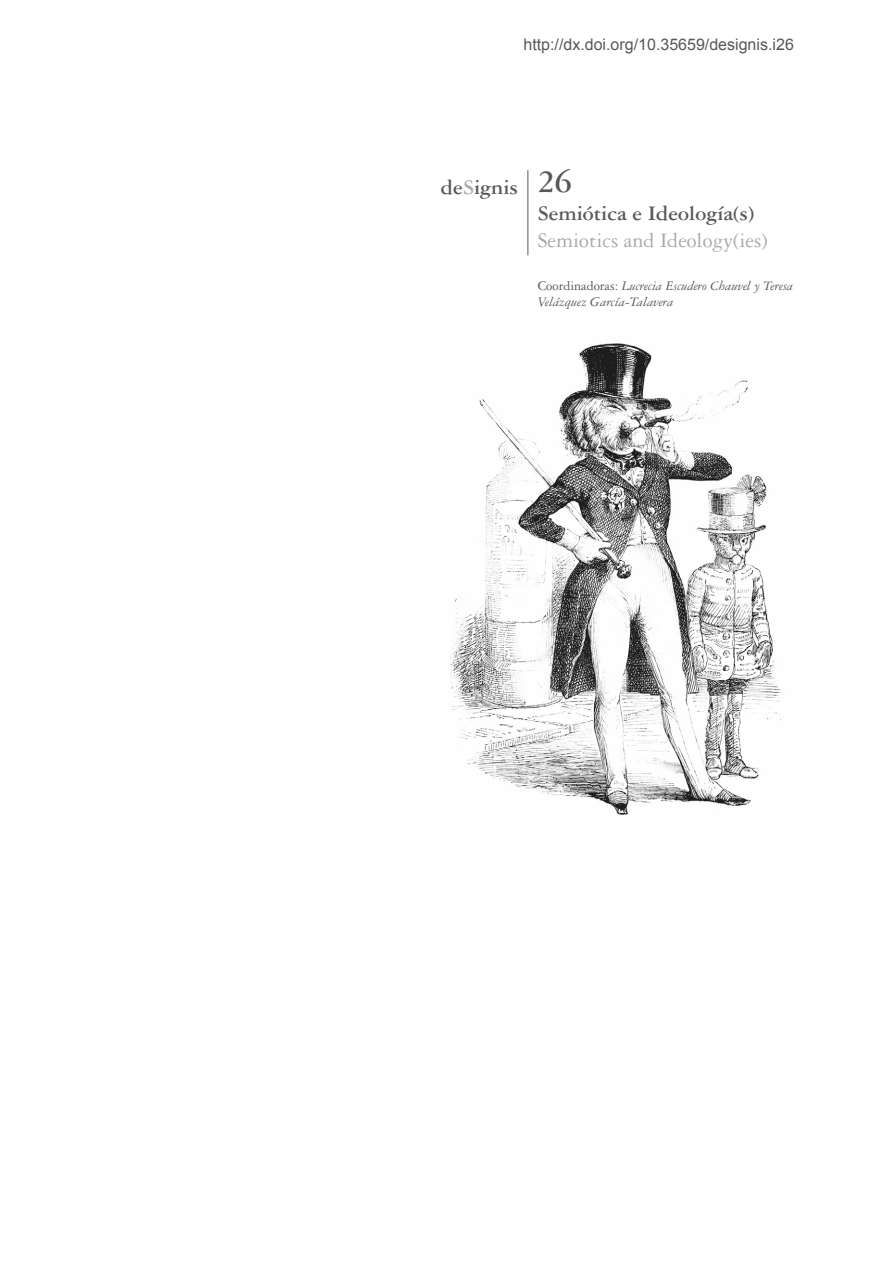
<style>
.page{position:relative;width:879px;height:1276px;background:#fff}
.page>*{position:absolute;margin:0;border:0;box-sizing:border-box;transform-origin:0 0}
.t1{font:700 34px "Garamond 3 LT Std";color:#57585a}
.t2{font:700 22px "Garamond 3 LT Std";color:#57585a}
.t3{font:22px "Garamond 3 LT Std";color:#a8a9ad}
.t4{font:16px "Arial";color:#57585a}
.t5{font:italic 14px/16px "Garamond 3 LT Std";color:#57585a}
.s1{color:#a8a9ad}
.s2{font-style:normal}
</style>
<div class="page">
<img style="left:450px;top:343px;width:331px;height:472px">
<hr style="left:527px;top:170px;width:1px;height:85px;background:#57585a">
<p class="t4" style="left:523px;top:34px;width:272px">http://dx.doi.org/10.35659/designis.i26</p>
<p class="t2" style="left:441px;top:175px;width:79px">de<span class="s1">S</span>ignis</p>
<p class="t1" style="left:538px;top:163px;width:35px">26</p>
<p class="t2" style="left:538px;top:201px;width:218px">Semiótica e Ideología(s)</p>
<p class="t3" style="left:538px;top:228px;width:231px">Semiotics and Ideology(ies)</p>
<p class="t5" style="left:538px;top:278px;width:257px"><span class="s2">Coordinadoras:</span> Lucrecia Escudero Chauvel y Teresa<br>Velázquez García-Talavera</p>
</div>
